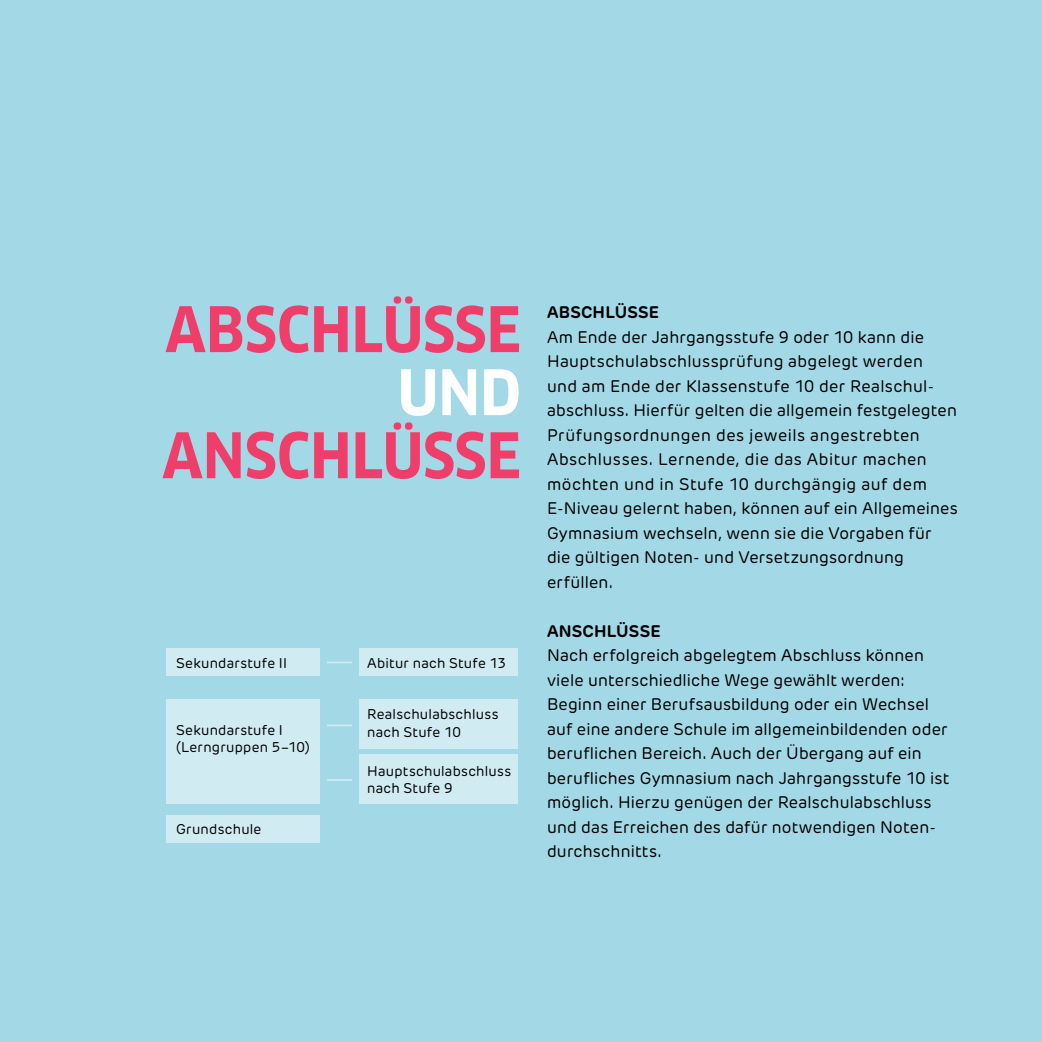
<style>
.page{position:relative;width:1042px;height:1042px;background:#a3d8e6}
.page>*{position:absolute;margin:0;border:0;box-sizing:border-box;transform-origin:0 0}
.t1{font:700 61.25px "Clan OT Narr";color:#ef3e6a}
.t2{font:700 61.25px "Clan OT Narr";color:#fff}
.t3{font:16.62px/24.5px "New Rubrik";letter-spacing:.01em;color:#000}
.t4{font:700 16.62px "New Rubrik";letter-spacing:.015em;color:#000}
.t5{font:14px/17.5px "New Rubrik";letter-spacing:.02em;color:#000}
</style>
<div class="page">
<div style="left:360px;top:648px;width:158px;height:28px;background:#d0ebf2"></div>
<div style="left:360px;top:699px;width:158px;height:50px;background:#d0ebf2"></div>
<div style="left:360px;top:754px;width:158px;height:50px;background:#d0ebf2"></div>
<div style="left:166px;top:648px;width:154px;height:28px;background:#d0ebf2"></div>
<div style="left:166px;top:699px;width:154px;height:105px;background:#d0ebf2"></div>
<div style="left:166px;top:815px;width:154px;height:28px;background:#d0ebf2"></div>
<hr style="left:327px;top:661px;width:25px;height:2px;background:#fff">
<hr style="left:327px;top:724px;width:25px;height:2px;background:#fff">
<hr style="left:327px;top:779px;width:25px;height:2px;background:#fff">
<h1 class="t1" style="left:165px;top:294px;width:357px">ABSCHLÜSSE</h1>
<h1 class="t2" style="left:398px;top:357px;width:125px">UND</h1>
<h1 class="t1" style="left:162px;top:420px;width:360px">ANSCHLÜSSE</h1>
<p class="t5" style="left:176px;top:655px;width:112px">Sekundarstufe II</p>
<p class="t5" style="left:176px;top:721px;width:135px">Sekundarstufe I (Lerngruppen 5–10)</p>
<p class="t5" style="left:176px;top:820px;width:87px">Grundschule</p>
<p class="t5" style="left:367px;top:655px;width:140px">Abitur nach Stufe 13</p>
<p class="t5" style="left:367px;top:705px;width:133px">Realschulabschluss nach Stufe 10</p>
<p class="t5" style="left:367px;top:762px;width:145px">Hauptschulabschluss nach Stufe 9</p>
<p class="t4" style="left:547px;top:302px;width:114px">ABSCHLÜSSE</p>
<p class="t3" style="left:547px;top:324px;width:412px">Am Ende der Jahrgangsstufe 9 oder 10 kann die Hauptschulabschlussprüfung abgelegt werden<br>und am Ende der Klassenstufe 10 der Realschul&shy;abschluss. Hierfür gelten die allgemein festgelegten Prüfungsordnungen des jeweils angestrebten Abschlusses. Lernende, die das Abitur machen möchten und in Stufe 10 durchgängig auf dem E-Niveau gelernt haben, können auf ein Allgemeines Gymnasium wechseln, wenn sie die Vorgaben für die gültigen Noten- und Versetzungsordnung erfüllen.</p>
<p class="t4" style="left:547px;top:620px;width:115px">ANSCHLÜSSE</p>
<p class="t3" style="left:547px;top:643px;width:404px">Nach erfolgreich abgelegtem Abschluss können viele unterschiedliche Wege gewählt werden:<br>Beginn einer Berufsausbildung oder ein Wechsel auf eine andere Schule im allgemeinbildenden oder beruflichen Bereich. Auch der Übergang auf ein berufliches Gymnasium nach Jahrgangsstufe 10 ist möglich. Hierzu genügen der Realschulabschluss und das Erreichen des dafür notwendigen Noten&shy;durchschnitts.</p>
</div>
